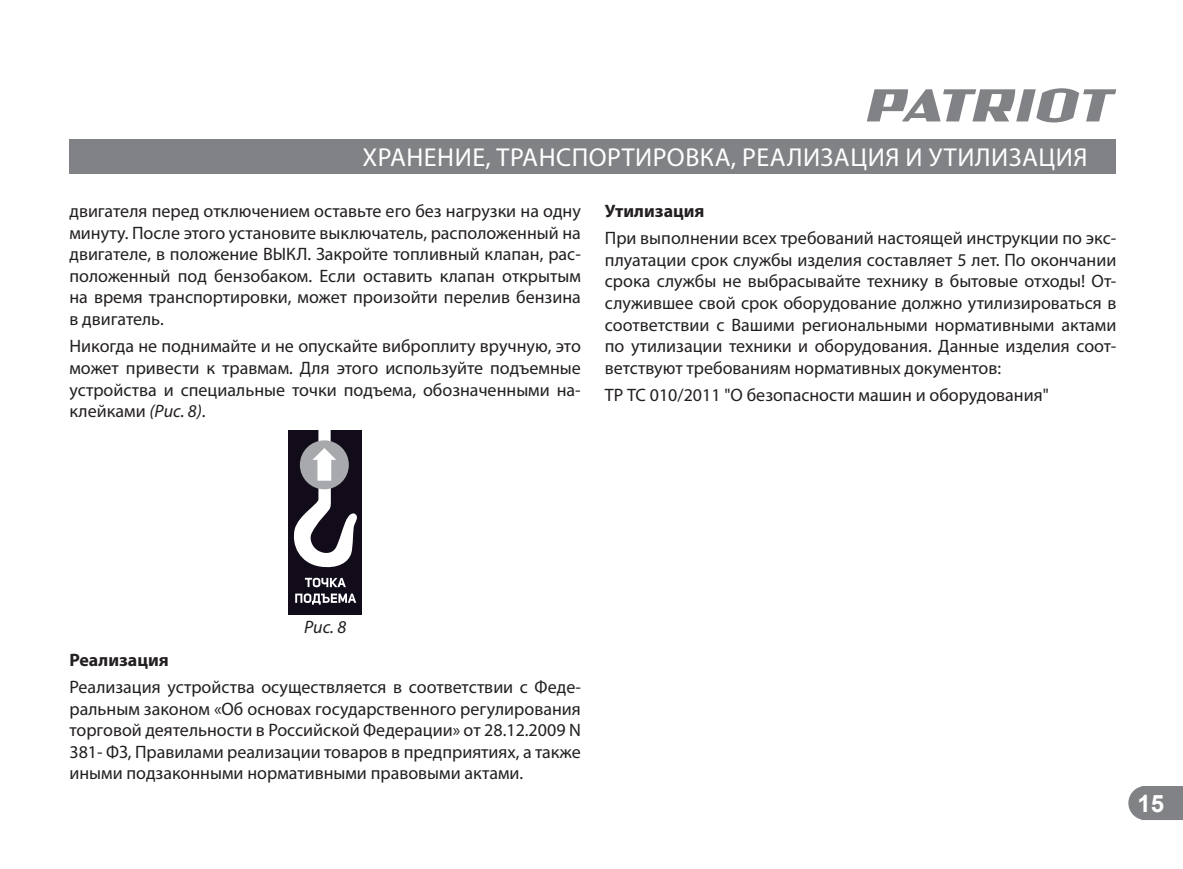
<style>
.page{position:relative;width:1183px;height:869px;background:#fff}
.page>*{position:absolute;margin:0;border:0;box-sizing:border-box;transform-origin:0 0}
.t1{font:26px "Myriad Pro";letter-spacing:.02em;color:#fff}
.t2{font:700 24px "Arial";color:#fff}
.t3{font:18px/21.6px "Myriad Pro";color:#231f20;text-align:justify}
.t4{font:700 18px "Myriad Pro";color:#231f20}
.t5{font:italic 18px "Myriad Pro";color:#231f20}
.s1{font-style:italic}
</style>
<div class="page">
<svg style="left:1128px;top:786px;width:55px;height:34px;background:#898b8d"></svg>
<svg style="left:867px;top:88px;width:249px;height:34px"></svg>
<div style="left:69px;top:139px;width:1047px;height:34px;background:#808285"></div>
<div style="left:288px;top:430px;width:74px;height:184px;background:#120b19"></div>
<svg style="left:293px;top:430px;width:64px;height:138px"></svg>
<svg style="left:305px;top:577px;width:41px;height:10px"></svg>
<svg style="left:295px;top:593px;width:61px;height:11px"></svg>
<h1 class="t1" style="left:362px;top:141px;width:726px">ХРАНЕНИЕ, ТРАНСПОРТИРОВКА, РЕАЛИЗАЦИЯ И УТИЛИЗАЦИЯ</h1>
<p class="t3" style="left:69px;top:200px;width:513px">двигателя перед отключением оставьте его без нагрузки на одну минуту. После этого установите выключатель, расположенный на двигателе, в положение ВЫКЛ. Закройте топливный клапан, рас&shy;положенный под бензобаком. Если оставить клапан открытым на время транспортировки, может произойти перелив бензина в двигатель.</p>
<p class="t3" style="left:69px;top:335px;width:513px">Никогда не поднимайте и не опускайте виброплиту вручную, это может привести к травмам. Для этого используйте подъемные устройства и специальные точки подъема, обозначенными на&shy;клейками <span class="s1">(Рис. 8)</span>.</p>
<p class="t4" style="left:605px;top:201px;width:101px">Утилизация</p>
<p class="t3" style="left:605px;top:227px;width:513px">При выполнении всех требований настоящей инструкции по экс&shy;плуатации срок службы изделия составляет 5 лет. По окончании срока службы не выбрасывайте технику в бытовые отходы! От&shy;служившее свой срок оборудование должно утилизироваться в соответствии с Вашими региональными нормативными актами по утилизации техники и оборудования. Данные изделия соот&shy;ветствуют требованиям нормативных документов:</p>
<p class="t3" style="left:605px;top:384px;width:445px">ТР ТС 010/2011 "О безопасности машин и оборудования"</p>
<p class="t5" style="left:304px;top:615px;width:44px">Рис. 8</p>
<p class="t4" style="left:69px;top:649px;width:101px">Реализация</p>
<p class="t3" style="left:69px;top:675px;width:513px">Реализация устройства осуществляется в соответствии с Феде&shy;ральным законом «Об основах государственного регулирования торговой деятельности в Российской Федерации» от 28.12.2009 N 381- ФЗ, Правилами реализации товаров в предприятиях, а также иными подзаконными нормативными правовыми актами.</p>
<h2 class="t2" style="left:1137px;top:786px;width:28px">15</h2>
</div>
